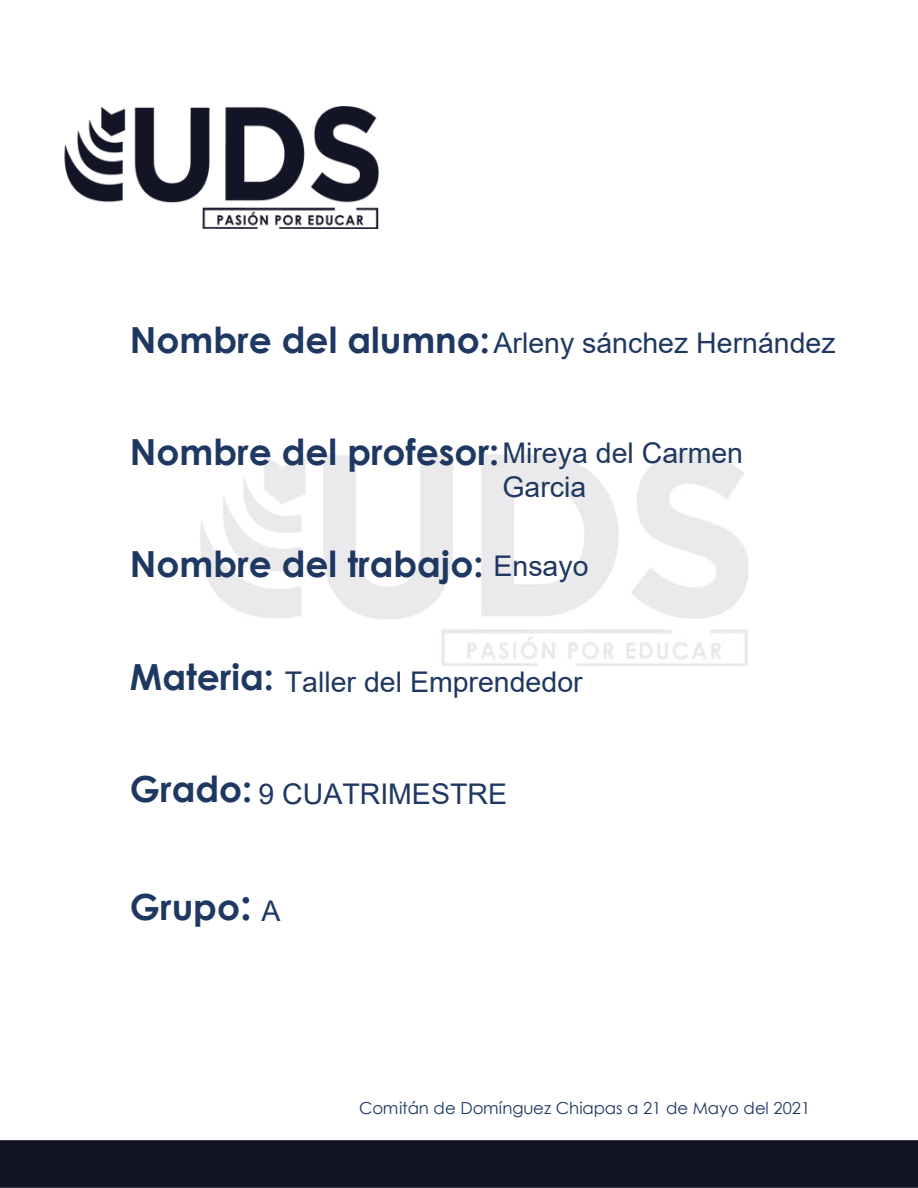
<style>
.page{position:relative;width:918px;height:1188px;background:#fff}
.page>*{position:absolute;margin:0;border:0;box-sizing:border-box;transform-origin:0 0}
.t1{font:700 36px "Century Gothic";color:#1f3862}
.t2{font:28.5px/34.2px "Arial";color:#1f3862}
.t3{font:16.5px "Century Gothic";color:#1f3862}
.s1{font-size:42.15px}
</style>
<div class="page">
<img style="left:201px;top:452px;width:548px;height:213px">
<img style="left:200px;top:527px;width:506px;height:139px">
<img style="left:64px;top:106px;width:315px;height:123px">
<div style="left:1px;top:1140px;width:917px;height:48px;background:#131426"></div>
<p class="t1" style="left:130px;top:312px;width:362px">Nombre del alumno:</p>
<p class="t2" style="left:494px;top:325px;width:344px">Arleny sánchez Hernández</p>
<p class="t1" style="left:130px;top:425px;width:371px">Nombre del profesor:</p>
<p class="t2" style="left:502px;top:436px;width:242px">Mireya del Carmen<br>Garcia</p>
<p class="t1" style="left:130px;top:537px;width:355px">Nombre del trabajo:</p>
<p class="t2" style="left:494px;top:549px;width:97px">Ensayo</p>
<p class="t1" style="left:130px;top:649px;width:145px">Materia:</p>
<p class="t2" style="left:285px;top:664px;width:299px">Taller del Emprendedor</p>
<p class="t1" style="left:130px;top:762px;width:124px">Grado:</p>
<p class="t2" style="left:258px;top:777px;width:250px">9 CUATRIMESTRE</p>
<p class="t1" style="left:130px;top:880px;width:123px">Grupo<span class="s1">:</span></p>
<p class="t2" style="left:262px;top:893px;width:21px">A</p>
<p class="t3" style="left:359px;top:1096px;width:453px">Comitán de Domínguez Chiapas a 21 de Mayo del 2021</p>
</div>
